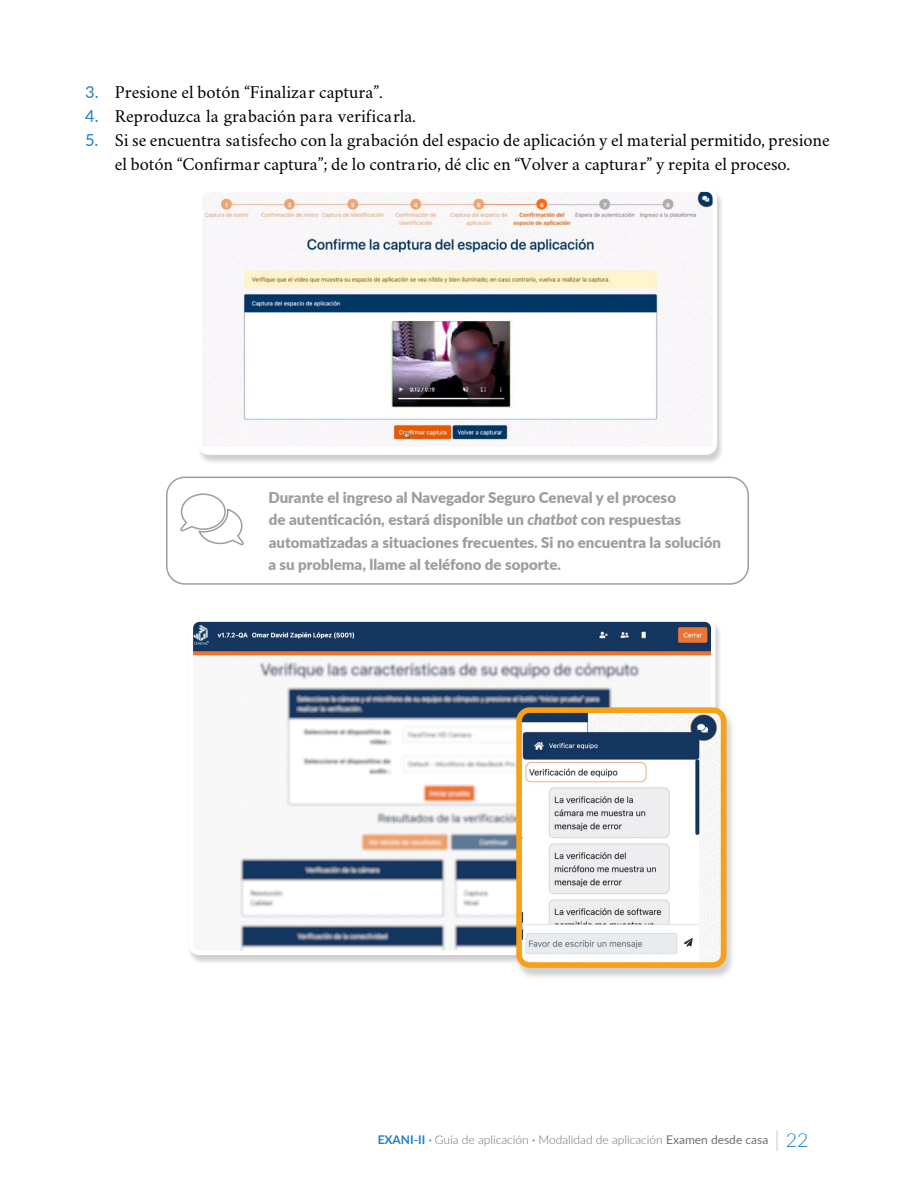
<style>
.page{position:relative;width:915px;height:1191px;background:#fff}
.page>*{position:absolute;margin:0;border:0;box-sizing:border-box;transform-origin:0 0}
.t1{font:18px/24px "Crimson";letter-spacing:-.005em;color:#000;text-align:center}
.t2{font:900 15px/22.5px "Lato";color:#9d9d9c}
.t3{font:300 12px "Lato";color:#706f6f}
.s1{font-family:"Lato";font-size:16.5px;color:#1d81c4}
.s2{font-style:italic}
.s3{font-weight:700;color:#1d81c4}
.s4{font-weight:400;color:#1d81c4}
.s5{font-weight:400}
.s6{font-size:22.5px;color:#c6c6c6}
.s7{font-size:19.5px;color:#1d81c4}
</style>
<div class="page">
<div style="left:196px;top:188px;width:528px;height:277px;background:#000;opacity:.19"></div>
<img style="left:203px;top:192px;width:508px;height:258px">
<div style="left:198px;top:187px;width:518px;height:268px;border:4px solid #fff;border-radius:9px"></div>
<svg style="left:180px;top:493px;width:64px;height:53px"></svg>
<div style="left:166px;top:476px;width:582px;height:108px;border:2px solid #9d9d9c;border-radius:18px"></div>
<div style="left:187px;top:618px;width:535px;height:347px;background:#000;opacity:.19"></div>
<img style="left:193px;top:622px;width:517px;height:328px">
<div style="left:188px;top:617px;width:527px;height:338px;border:4px solid #fff;border-radius:9px"></div>
<div style="left:514px;top:708px;width:221px;height:271px;background:#000;opacity:.19"></div>
<img style="left:519px;top:714px;width:204px;height:251px">
<div style="left:516px;top:707px;width:210px;height:260px;border:6px solid #f6a118;border-radius:11px"></div>
<p class="t1" style="left:85px;top:79px;width:299px"><span class="s1">3.</span> Presione el botón “Finalizar captura”.</p>
<p class="t1" style="left:85px;top:103px;width:332px"><span class="s1">4.</span> Reproduzca la grabación para verificarla.</p>
<p class="t1" style="left:85px;top:127px;width:746px"><span class="s1">5.</span> Si se encuentra satisfecho con la grabación del espacio de aplicación y el material permitido, presione el botón “Confirmar captura”; de lo contrario, dé clic en “Volver a capturar” y repita el proceso.</p>
<p class="t2" style="left:268px;top:485px;width:454px">Durante el ingreso al Navegador Seguro Ceneval y el proceso<br>de autenticación, estará disponible un <span class="s2">chatbot</span> con respuestas automatizadas a situaciones frecuentes. Si no encuentra la solución a su problema, llame al teléfono de soporte.</p>
<p class="t3" style="left:377px;top:1131px;width:432px"><span class="s3">EXANI-II</span> <span class="s4">·</span> Guía de aplicación <span class="s4">·</span> Modalidad de aplicación <span class="s5">Examen desde casa</span> <span class="s6">|</span> <span class="s7">22</span></p>
</div>
